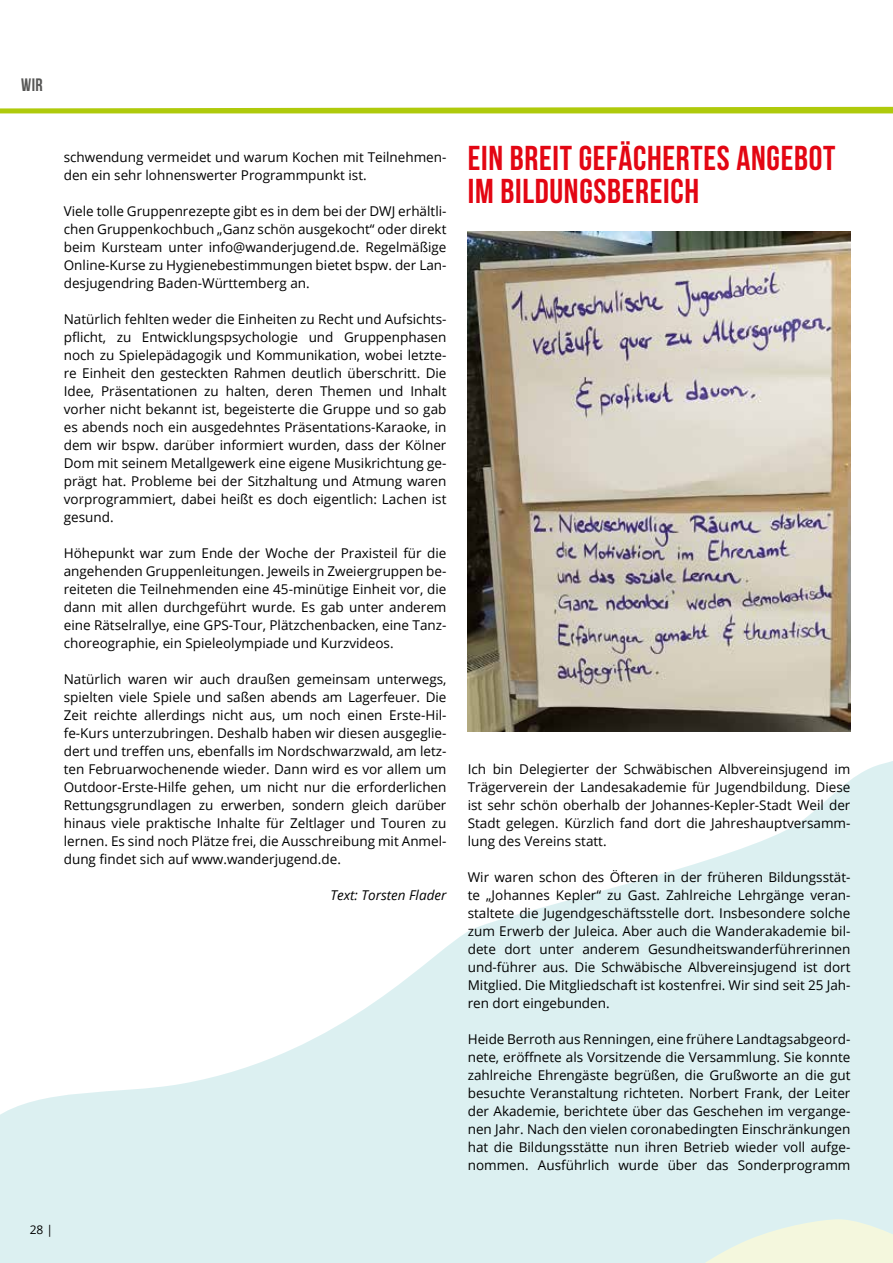
<style>
.page{position:relative;width:893px;height:1263px;background:#fff}
.page>*{position:absolute;margin:0;border:0;box-sizing:border-box;transform-origin:0 0}
.t1{font:700 34.5px/33px "Bebas Neue";letter-spacing:.02em;color:#e30613}
.t2{font:700 18px "Bebas Neue";color:#575756}
.t3{font:13.5px/18px "Open Sans";color:#000;text-align:justify}
.t4{font:italic 13.5px "Open Sans";color:#000}
.t5{font:12px "Open Sans";color:#000}
</style>
<div class="page">
<svg style="left:251px;top:672px;width:642px;height:394px"></svg>
<svg style="left:455px;top:875px;width:438px;height:191px;background:#def1f1"></svg>
<div style="left:0;top:1066px;width:893px;height:197px;background:#dcf0f1"></div>
<img style="left:468px;top:232px;width:382px;height:499px">
<svg style="left:0;top:106px;width:893px;height:7px"></svg>
<h2 class="t2" style="left:21px;top:75px;width:23px">WIR</h2>
<p class="t3" style="left:64px;top:148px;width:384px">schwendung vermeidet und warum Kochen mit Teilnehmen&shy;den ein sehr lohnenswerter Programmpunkt ist.</p>
<p class="t3" style="left:64px;top:202px;width:384px">Viele tolle Gruppenrezepte gibt es in dem bei der DWJ erhältli&shy;chen Gruppenkochbuch „Ganz schön ausgekocht“ oder direkt beim Kursteam unter info@wanderjugend.de. Regelmäßige Online-Kurse zu Hygienebestimmungen bietet bspw. der Lan&shy;desjugendring Baden-Württemberg an.</p>
<p class="t3" style="left:64px;top:310px;width:384px">Natürlich fehlten weder die Einheiten zu Recht und Aufsichts&shy;pflicht, zu Entwicklungspsychologie und Gruppenphasen noch zu Spielepädagogik und Kommunikation, wobei letzte&shy;re Einheit den gesteckten Rahmen deutlich überschritt. Die Idee, Präsentationen zu halten, deren Themen und Inhalt vorher nicht bekannt ist, begeisterte die Gruppe und so gab es abends noch ein ausgedehntes Präsentations-Karaoke, in dem wir bspw. darüber informiert wurden, dass der Kölner Dom mit seinem Metallgewerk eine eigene Musikrichtung ge&shy;prägt hat. Probleme bei der Sitzhaltung und Atmung waren vorprogrammiert, dabei heißt es doch eigentlich: Lachen ist gesund.</p>
<p class="t3" style="left:64px;top:544px;width:384px">Höhepunkt war zum Ende der Woche der Praxisteil für die angehenden Gruppenleitungen. Jeweils in Zweiergruppen be&shy;reiteten die Teilnehmenden eine 45-minütige Einheit vor, die dann mit allen durchgeführt wurde. Es gab unter anderem eine Rätselrallye, eine GPS-Tour, Plätzchenbacken, eine Tanz&shy;choreographie, ein Spieleolympiade und Kurzvideos.</p>
<p class="t3" style="left:64px;top:670px;width:384px">Natürlich waren wir auch draußen gemeinsam unterwegs, spielten viele Spiele und saßen abends am Lagerfeuer. Die Zeit reichte allerdings nicht aus, um noch einen Erste-Hil&shy;fe-Kurs unterzubringen. Deshalb haben wir diesen ausgeglie&shy;dert und treffen uns, ebenfalls im Nordschwarzwald, am letz&shy;ten Februarwochenende wieder. Dann wird es vor allem um Outdoor-Erste-Hilfe gehen, um nicht nur die erforderlichen Rettungsgrundlagen zu erwerben, sondern gleich darüber hinaus viele praktische Inhalte für Zeltlager und Touren zu lernen. Es sind noch Plätze frei, die Ausschreibung mit Anmel&shy;dung findet sich auf www.wanderjugend.de.</p>
<p class="t4" style="left:330px;top:886px;width:118px">Text: Torsten Flader</p>
<p class="t5" style="left:30px;top:1221px;width:25px">28 |</p>
<h1 class="t1" style="left:468px;top:142px;width:369px">EIN BREIT GEFÄCHERTES ANGEBOT<br>IM BILDUNGSBEREICH</h1>
<p class="t3" style="left:468px;top:760px;width:384px">Ich bin Delegierter der Schwäbischen Albvereinsjugend im Trägerverein der Landesakademie für Jugendbildung. Diese ist sehr schön oberhalb der Johannes-Kepler-Stadt Weil der Stadt gelegen. Kürzlich fand dort die Jahreshauptversamm&shy;lung des Vereins statt.</p>
<p class="t3" style="left:468px;top:868px;width:384px">Wir waren schon des Öfteren in der früheren Bildungsstät&shy;te „Johannes Kepler“ zu Gast. Zahlreiche Lehrgänge veran&shy;staltete die Jugendgeschäftsstelle dort. Insbesondere solche zum Erwerb der Juleica. Aber auch die Wanderakademie bil&shy;dete dort unter anderem Gesundheitswanderführerinnen und-führer aus. Die Schwäbische Albvereinsjugend ist dort Mitglied. Die Mitgliedschaft ist kostenfrei. Wir sind seit 25 Jah&shy;ren dort eingebunden.</p>
<p class="t3" style="left:468px;top:1030px;width:384px">Heide Berroth aus Renningen, eine frühere Landtagsabgeord&shy;nete, eröffnete als Vorsitzende die Versammlung. Sie konnte zahlreiche Ehrengäste begrüßen, die Grußworte an die gut besuchte Veranstaltung richteten. Norbert Frank, der Leiter der Akademie, berichtete über das Geschehen im vergange&shy;nen Jahr. Nach den vielen coronabedingten Einschränkungen hat die Bildungsstätte nun ihren Betrieb wieder voll aufge&shy;nommen. Ausführlich wurde über das Sonderprogramm</p>
</div>
